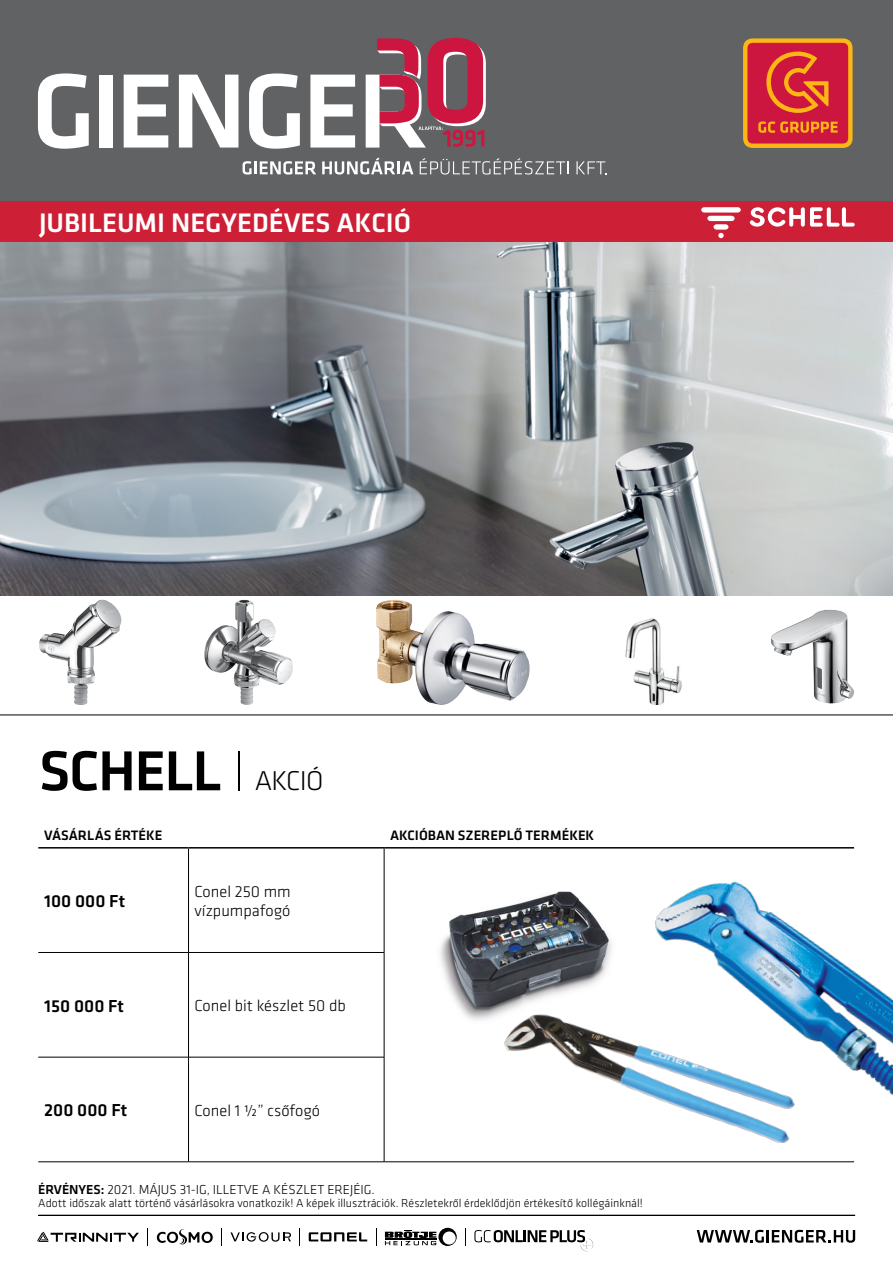
<style>
.page{position:relative;width:893px;height:1263px;background:#fff}
.page>*{position:absolute;margin:0;border:0;box-sizing:border-box;transform-origin:0 0}
.t1{font:500 58.35px "GC Klavika";letter-spacing:-.025em;color:#000}
.t2{font:500 27.75px "GC Klavika";color:#fff}
.t3{font:500 18px "GC Klavika";color:#000}
.t4{font:300 16.5px/19.5px "GC Klavika";color:#000}
.t5{font:300 13.5px "GC Klavika";color:#000}
.t6{font:500 13.5px "GC Klavika Head";color:#000}
.t7{font:300 12px "GC Klavika";color:#000}
.s1{font-weight:300;font-size:28.2px}
.s2{font-weight:500}
</style>
<div class="page">
<img style="left:0;top:241px;width:893px;height:354px">
<img style="left:39px;top:600px;width:82px;height:105px">
<img style="left:204px;top:600px;width:89px;height:105px">
<img style="left:376px;top:600px;width:154px;height:105px">
<img style="left:771px;top:610px;width:83px;height:93px">
<img style="left:625px;top:618px;width:57px;height:87px">
<hr style="left:238px;top:751px;width:1px;height:39px;background:#000">
<div style="left:0;top:0;width:893px;height:241px;background:#616264"></div>
<div style="left:743px;top:38px;width:109px;height:110px;background:#fdb714;border-radius:10px"></div>
<svg style="left:747px;top:43px;width:101px;height:101px;background:#d53137"></svg>
<svg style="left:243px;top:161px;width:73px;height:14px"></svg>
<svg style="left:322px;top:157px;width:91px;height:18px"></svg>
<svg style="left:420px;top:158px;width:149px;height:17px"></svg>
<svg style="left:576px;top:161px;width:31px;height:13px"></svg>
<svg style="left:38px;top:73px;width:51px;height:76px"></svg>
<div style="left:99px;top:75px;width:14px;height:73px;background:#fff"></div>
<svg style="left:124px;top:75px;width:44px;height:73px"></svg>
<svg style="left:179px;top:75px;width:59px;height:73px"></svg>
<svg style="left:249px;top:73px;width:51px;height:76px"></svg>
<svg style="left:310px;top:75px;width:45px;height:73px"></svg>
<svg style="left:366px;top:38px;width:120px;height:110px"></svg>
<div style="left:0;top:201px;width:893px;height:40px;background:#cd1f36"></div>
<svg style="left:701px;top:207px;width:40px;height:31px"></svg>
<svg style="left:750px;top:207px;width:105px;height:20px"></svg>
<hr style="left:188px;top:848px;width:1px;height:104px;background:#000">
<hr style="left:38px;top:952px;width:151px;height:1px;background:#000">
<hr style="left:189px;top:952px;width:195px;height:1px;background:#000">
<hr style="left:188px;top:953px;width:1px;height:104px;background:#000">
<hr style="left:38px;top:1057px;width:151px;height:1px;background:#000">
<hr style="left:189px;top:1057px;width:195px;height:1px;background:#000">
<hr style="left:188px;top:1057px;width:1px;height:104px;background:#000">
<hr style="left:38px;top:1161px;width:151px;height:1px;background:#000">
<hr style="left:189px;top:1161px;width:195px;height:1px;background:#000">
<hr style="left:384px;top:1161px;width:470px;height:1px;background:#000">
<hr style="left:38px;top:847px;width:151px;height:1px;background:#000">
<hr style="left:189px;top:847px;width:195px;height:1px;background:#000">
<hr style="left:384px;top:847px;width:470px;height:1px;background:#000">
<hr style="left:384px;top:848px;width:1px;height:104px;background:#000">
<hr style="left:384px;top:953px;width:1px;height:104px;background:#000">
<hr style="left:384px;top:1057px;width:1px;height:104px;background:#000">
<hr style="left:0;top:715px;width:893px;height:1px;background:#000">
<img style="left:621px;top:847px;width:272px;height:249px">
<img style="left:440px;top:882px;width:198px;height:138px">
<img style="left:496px;top:988px;width:309px;height:175px">
<svg style="left:697px;top:1230px;width:158px;height:13px"></svg>
<hr style="left:39px;top:1215px;width:816px;height:1px;background:#000">
<svg style="left:230px;top:1232px;width:61px;height:10px"></svg>
<svg style="left:157px;top:1229px;width:56px;height:16px"></svg>
<svg style="left:309px;top:1232px;width:58px;height:9px"></svg>
<svg style="left:385px;top:1228px;width:72px;height:18px"></svg>
<svg style="left:221px;top:1228px;width:1px;height:17px"></svg>
<svg style="left:376px;top:1228px;width:1px;height:17px"></svg>
<svg style="left:465px;top:1228px;width:1px;height:17px"></svg>
<svg style="left:474px;top:1230px;width:119px;height:21px"></svg>
<svg style="left:37px;top:1232px;width:102px;height:10px"></svg>
<h2 class="t2" style="left:39px;top:204px;width:374px">JUBILEUMI NEGYEDÉVES AKCIÓ</h2>
<h1 class="t1" style="left:39px;top:731px;width:286px">SCHELL <span class="s1">AKCIÓ</span></h1>
<p class="t6" style="left:44px;top:826px;width:120px">VÁSÁRLÁS ÉRTÉKE</p>
<p class="t6" style="left:390px;top:826px;width:206px">AKCIÓBAN SZEREPLŐ TERMÉKEK</p>
<h3 class="t3" style="left:44px;top:889px;width:82px">100 000 Ft</h3>
<h3 class="t4" style="left:195px;top:881px;width:98px">Conel 250 mm vízpumpafogó</h3>
<h3 class="t3" style="left:44px;top:993px;width:81px">150 000 Ft</h3>
<h3 class="t4" style="left:195px;top:995px;width:153px">Conel bit készlet 50 db</h3>
<h3 class="t3" style="left:44px;top:1098px;width:84px">200 000 Ft</h3>
<h3 class="t4" style="left:195px;top:1100px;width:127px">Conel 1 ½” csőfogó</h3>
<p class="t5" style="left:38px;top:1181px;width:338px"><span class="s2">ÉRVÉNYES:</span> 2021. MÁJUS 31-IG, ILLETVE A KÉSZLET EREJÉIG.</p>
<p class="t7" style="left:38px;top:1196px;width:606px">Adott időszak alatt történő vásárlásokra vonatkozik! A képek illusztrációk. Részletekről érdeklődjön értékesítő kollégáinknál!</p>
</div>
